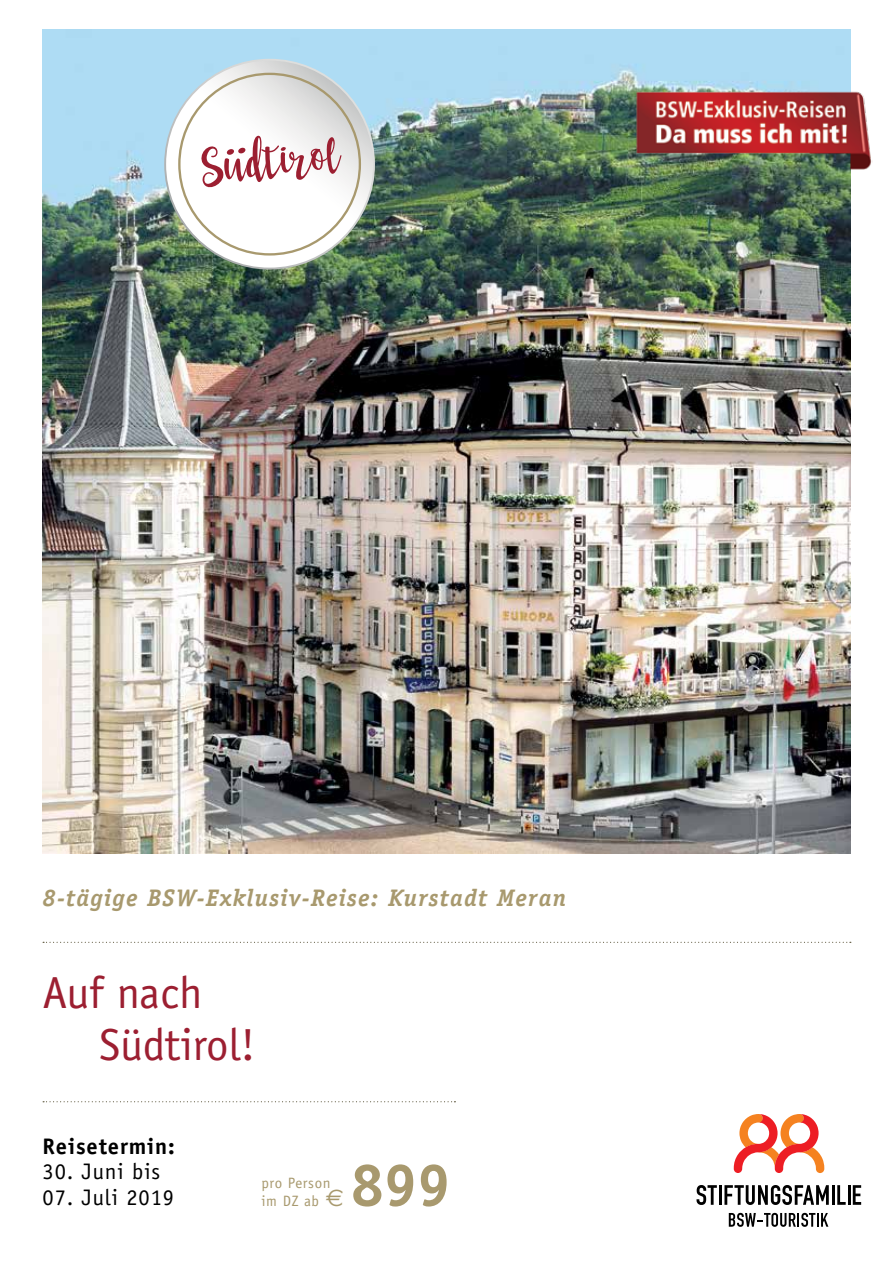
<style>
.page{position:relative;width:893px;height:1263px;background:#fff}
.page>*{position:absolute;margin:0;border:0;box-sizing:border-box;transform-origin:0 0}
.t1{font:700 60px "Officina Sans";color:#a8996e}
.t2{font:57.9px "Maisha Script";color:#9c1f31}
.t3{font:45px/52.5px "Officina Sans";color:#9c1f31}
.t4{font:italic 700 24px "Officina Serif";letter-spacing:.05em;color:#a8996e}
.t5{font:22.5px "Officina Sans";letter-spacing:.04em;color:#000}
.t6{font:700 22.5px "Officina Sans";letter-spacing:.04em;color:#000}
.t7{font:15px/18px "Officina Sans";letter-spacing:.04em;color:#a8996e}
.s1{font-family:"Euro Sans";font-size:24px}
</style>
<div class="page">
<img style="left:43px;top:30px;width:807px;height:823px">
<img style="left:634px;top:90px;width:239px;height:81px">
<svg style="left:43px;top:942px;width:808px;height:1px"></svg>
<svg style="left:43px;top:1101px;width:412px;height:1px"></svg>
<svg style="left:729px;top:1213px;width:99px;height:14px"></svg>
<svg style="left:696px;top:1185px;width:21px;height:20px"></svg>
<hr style="left:719px;top:1185px;width:3px;height:20px;background:#000">
<svg style="left:724px;top:1185px;width:105px;height:20px"></svg>
<hr style="left:832px;top:1185px;width:2px;height:20px;background:#000">
<svg style="left:837px;top:1185px;width:9px;height:20px"></svg>
<hr style="left:848px;top:1185px;width:2px;height:20px;background:#000">
<svg style="left:853px;top:1185px;width:8px;height:20px"></svg>
<svg style="left:734px;top:1114px;width:90px;height:59px"></svg>
<svg style="left:164px;top:59px;width:211px;height:211px"></svg>
<h2 class="t2" style="left:196px;top:130px;width:142px;rotate:-6deg">Südtirol</h2>
<p class="t4" style="left:43px;top:883px;width:525px">8-tägige BSW-Exklusiv-Reise: Kurstadt Meran</p>
<h3 class="t3" style="left:100px;top:966px;width:157px;text-indent:-57px">Auf nach<br>Südtirol!</h3>
<p class="t6" style="left:43px;top:1132px;width:134px">Reisetermin:</p>
<p class="t5" style="left:43px;top:1158px;width:119px">30. Juni bis</p>
<p class="t5" style="left:43px;top:1184px;width:133px">07. Juli 2019</p>
<p class="t7" style="left:261px;top:1173px;width:84px">pro Person im DZ ab <span class="s1">E</span></p>
<h1 class="t1" style="left:351px;top:1148px;width:102px">899</h1>
</div>
